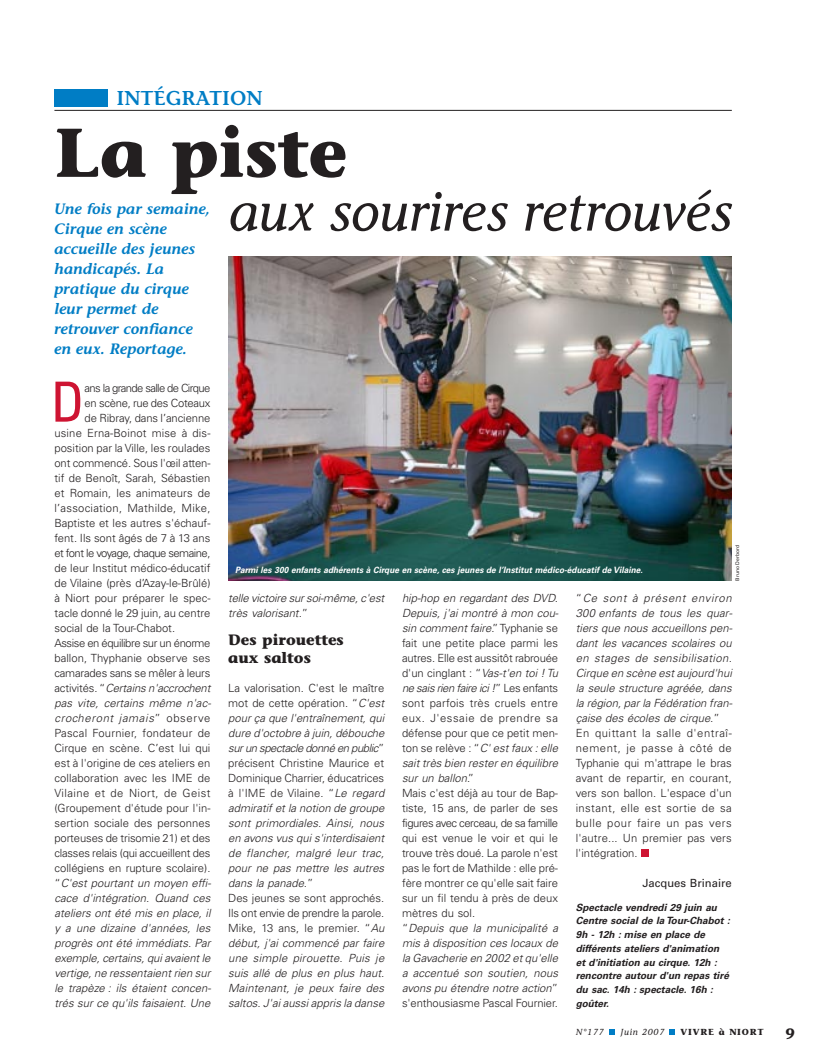
<style>
.page{position:relative;width:817px;height:1064px;background:#fff}
.page>*{position:absolute;margin:0;border:0;box-sizing:border-box;transform-origin:0 0}
.t1{font:700 68.75px "Stone Informal";color:#231f20}
.t2{font:condensed 55.38px "Univers";color:#ce1432}
.t3{font:italic 53.75px "Stone Informal";color:#231f20}
.t4{font:600 20px "Stone Informal";color:#007dc5}
.t5{font:italic 600 15px/20px "Stone Informal";color:#007dc5}
.t6{font:700 15px/17.5px "Stone Informal";color:#231f20}
.t7{font:italic 300 11.25px/15px "Univers";color:#231f20}
.t8{font:300 11.25px/15px "Univers";color:#231f20}
.t9{font:300 11.25px "Univers";letter-spacing:.02em;color:#231f20}
.t10{font:300 11.25px "Univers";letter-spacing:-.02em;color:#231f20}
.t11{font:300 11.25px "Univers";letter-spacing:-.045em;color:#231f20}
.t12{font:300 11.25px "Univers";letter-spacing:-.04em;color:#231f20}
.t13{font:300 11.25px "Univers";letter-spacing:-.055em;color:#231f20}
.t14{font:italic 300 11.25px "Univers";letter-spacing:.055em;color:#231f20}
.t15{font:300 11.25px "Univers";letter-spacing:.04em;color:#231f20}
.t16{font:300 11.25px "Univers";letter-spacing:-.025em;color:#231f20}
.t17{font:11.25px "Univers";color:#231f20}
.t18{font:italic 700 10px/13.8px "Univers";color:#231f20}
.t19{font:italic 700 8.75px "Univers";letter-spacing:.005em;color:#fff;scale:.95 1}
.t20{font:italic 8.75px "Stone Informal";letter-spacing:.085em;color:#231f20}
.t21{font:700 8.75px "Stone Informal";letter-spacing:.095em;color:#231f20}
.t22{font:5px "Univers";color:#231f20}
.s1{font-style:normal}
.s2{font-style:italic}
</style>
<div class="page">
<img style="left:54px;top:89px;width:678px;height:946px">
<h3 class="t4" style="left:116px;top:90px;width:147px">INTÉGRATION</h3>
<h1 class="t1" style="left:54px;top:126px;width:294px">La piste</h1>
<h3 class="t3" style="left:228px;top:191px;width:505px">aux sourires retrouvés</h3>
<h3 class="t5" style="left:54px;top:201px;width:157px">Une fois par semaine,<br>Cirque en scène accueille des jeunes handicapés. La pratique du cirque leur permet de retrouver confiance en eux. Reportage.</h3>
<h2 class="t2" style="left:51px;top:382px;width:35px">D</h2>
<p class="t13" style="left:85px;top:383px;width:127px">ans la grande salle de Cirque</p>
<p class="t16" style="left:85px;top:398px;width:127px">en scène, rue des Coteaux</p>
<p class="t8" style="left:85px;top:411px;width:127px">de Ribray, dans l’ancienne</p>
<p class="t8" style="left:54px;top:426px;width:157px">usine Erna-Boinot mise à dis-</p>
<p class="t8" style="left:54px;top:441px;width:157px">position par la Ville, les roulades</p>
<p class="t8" style="left:54px;top:456px;width:157px">ont commencé. Sous l'œil atten-</p>
<p class="t8" style="left:54px;top:471px;width:157px">tif de Benoît, Sarah, Sébastien</p>
<p class="t8" style="left:54px;top:486px;width:157px">et Romain, les animateurs de</p>
<p class="t9" style="left:54px;top:503px;width:157px">l’association, Mathilde, Mike,</p>
<p class="t8" style="left:54px;top:516px;width:157px">Baptiste et les autres s'échauf-</p>
<p class="t8" style="left:54px;top:531px;width:157px">fent. Ils sont âgés de 7 à 13 ans</p>
<p class="t11" style="left:54px;top:548px;width:157px">et font le voyage, chaque semaine,</p>
<p class="t8" style="left:54px;top:561px;width:157px">de leur Institut médico-éducatif</p>
<p class="t8" style="left:54px;top:576px;width:157px">de Vilaine (près d’Azay-le-Brûlé)</p>
<p class="t8" style="left:54px;top:591px;width:157px">à Niort pour préparer le spec-</p>
<p class="t8" style="left:54px;top:606px;width:157px">tacle donné le 29 juin, au centre</p>
<p class="t8" style="left:54px;top:621px;width:122px">social de la Tour-Chabot.</p>
<p class="t12" style="left:54px;top:638px;width:157px">Assise en équilibre sur un énorme</p>
<p class="t8" style="left:54px;top:651px;width:157px">ballon, Thyphanie observe ses</p>
<p class="t8" style="left:54px;top:666px;width:157px">camarades sans se mêler à leurs</p>
<p class="t7" style="left:54px;top:681px;width:157px"><span class="s1">activités. “</span>Certains n'accrochent</p>
<p class="t7" style="left:54px;top:696px;width:157px">pas vite, certains même n'ac-</p>
<p class="t14" style="left:54px;top:713px;width:157px">crocheront jamais<span class="s1">” observe</span></p>
<p class="t9" style="left:54px;top:728px;width:157px">Pascal Fournier, fondateur de</p>
<p class="t8" style="left:54px;top:741px;width:157px">Cirque en scène. C’est lui qui</p>
<p class="t8" style="left:54px;top:756px;width:157px">est à l'origine de ces ateliers en</p>
<p class="t8" style="left:54px;top:771px;width:157px">collaboration avec les IME de</p>
<p class="t15" style="left:54px;top:788px;width:157px">Vilaine et de Niort, de Geist</p>
<p class="t8" style="left:54px;top:801px;width:157px">(Groupement d'étude pour l'in-</p>
<p class="t8" style="left:54px;top:816px;width:157px">sertion sociale des personnes</p>
<p class="t8" style="left:54px;top:831px;width:157px">porteuses de trisomie 21) et des</p>
<p class="t10" style="left:54px;top:848px;width:157px">classes relais (qui accueillent des</p>
<p class="t8" style="left:54px;top:861px;width:157px">collégiens en rupture scolaire).</p>
<p class="t7" style="left:54px;top:876px;width:157px"><span class="s1">“</span>C'est pourtant un moyen effi-</p>
<p class="t7" style="left:54px;top:891px;width:157px">cace d'intégration. Quand ces</p>
<p class="t7" style="left:54px;top:906px;width:157px">ateliers ont été mis en place, il</p>
<p class="t7" style="left:54px;top:921px;width:157px">y a une dizaine d'années, les</p>
<p class="t7" style="left:54px;top:936px;width:157px">progrès ont été immédiats. Par</p>
<p class="t7" style="left:54px;top:951px;width:157px">exemple, certains, qui avaient le</p>
<p class="t7" style="left:54px;top:966px;width:157px">vertige, ne ressentaient rien sur</p>
<p class="t7" style="left:54px;top:981px;width:157px">le trapèze : ils étaient concen-</p>
<p class="t7" style="left:54px;top:996px;width:157px">trés sur ce qu'ils faisaient. Une</p>
<p class="t19" style="left:235px;top:567px;width:430px">Parmi les 300 enfants adhérents à Cirque en scène, ces jeunes de l’Institut médico-éducatif de Vilaine.</p>
<p class="t22" style="left:735px;top:581px;width:37px;rotate:-90deg">Bruno Derbord</p>
<p class="t7" style="left:228px;top:591px;width:157px">telle victoire sur soi-même, c'est très valorisant.<span class="s1">”</span></p>
<h3 class="t6" style="left:228px;top:633px;width:117px">Des pirouettes aux saltos</h3>
<p class="t7" style="left:228px;top:681px;width:157px"><span class="s1">La valorisation. C'est le maître mot de cette opération. “</span>C'est pour ça que l'entraînement, qui dure d'octobre à juin, débouche sur un spectacle donné en public<span class="s1">” précisent Christine Maurice et<br>Dominique Charrier, éducatrices à l'IME de Vilaine. “</span>Le regard admiratif et la notion de groupe sont primordiales. Ainsi, nous en avons vus qui s'interdisaient de flancher, malgré leur trac, pour ne pas mettre les autres dans la panade.<span class="s1">”<br>Des jeunes se sont approchés.<br>Ils ont envie de prendre la parole.<br>Mike, 13 ans, le premier. “</span>Au début, j'ai commencé par faire une simple pirouette. Puis je suis allé de plus en plus haut.<br>Maintenant, je peux faire des saltos. J'ai aussi appris la danse</p>
<p class="t8" style="left:402px;top:591px;width:157px"><span class="s2">hip-hop en regardant des DVD.<br>Depuis, j'ai montré à mon cou&shy;sin comment faire</span>.” Typhanie se fait une petite place parmi les autres. Elle est aussitôt rabrouée d'un cinglant : “<span class="s2">Vas-t'en toi ! Tu ne sais rien faire ici !</span>” Les enfants sont parfois très cruels entre eux. J'essaie de prendre sa défense pour que ce petit men&shy;ton se relève : “<span class="s2">C' est faux : elle sait très bien rester en équilibre sur un ballon</span>.”<br>Mais c'est déjà au tour de Bap&shy;tiste, 15 ans, de parler de ses figures avec cerceau, de sa famille qui est venue le voir et qui le trouve très doué. La parole n'est pas le fort de Mathilde : elle pré&shy;fère montrer ce qu'elle sait faire sur un fil tendu à près de deux mètres du sol.<br>“<span class="s2">Depuis que la municipalité a mis à disposition ces locaux de la Gavacherie en 2002 et qu'elle a accentué son soutien, nous avons pu étendre notre action</span>” s'enthousiasme Pascal Fournier.</p>
<p class="t7" style="left:575px;top:591px;width:157px"><span class="s1">“</span>Ce sont à présent environ<br>300 enfants de tous les quar&shy;tiers que nous accueillons pen&shy;dant les vacances scolaires ou en stages de sensibilisation.<br>Cirque en scène est aujourd'hui la seule structure agréée, dans la région, par la Fédération fran&shy;çaise des écoles de cirque.<span class="s1">”<br>En quittant la salle d'entraî&shy;nement, je passe à côté de<br>Typhanie qui m'attrape le bras avant de repartir, en courant, vers son ballon. L'espace d'un instant, elle est sortie de sa bulle pour faire un pas vers l'autre... Un premier pas vers l'intégration.</span></p>
<p class="t17" style="left:642px;top:878px;width:91px">Jacques Brinaire</p>
<p class="t18" style="left:575px;top:901px;width:156px">Spectacle vendredi 29 juin au<br>Centre social de la Tour-Chabot :<br>9h - 12h : mise en place de différents ateliers d'animation et d'initiation au cirque. 12h : rencontre autour d'un repas tiré du sac. 14h : spectacle. 16h : goûter.</p>
<p class="t20" style="left:575px;top:1028px;width:29px">N°177</p>
<p class="t20" style="left:620px;top:1028px;width:45px">Juin 2007</p>
<p class="t21" style="left:680px;top:1028px;width:85px">VIVRE à NIORT</p>
<h3 class="t6" style="left:785px;top:1027px;width:11px">9</h3>
</div>
